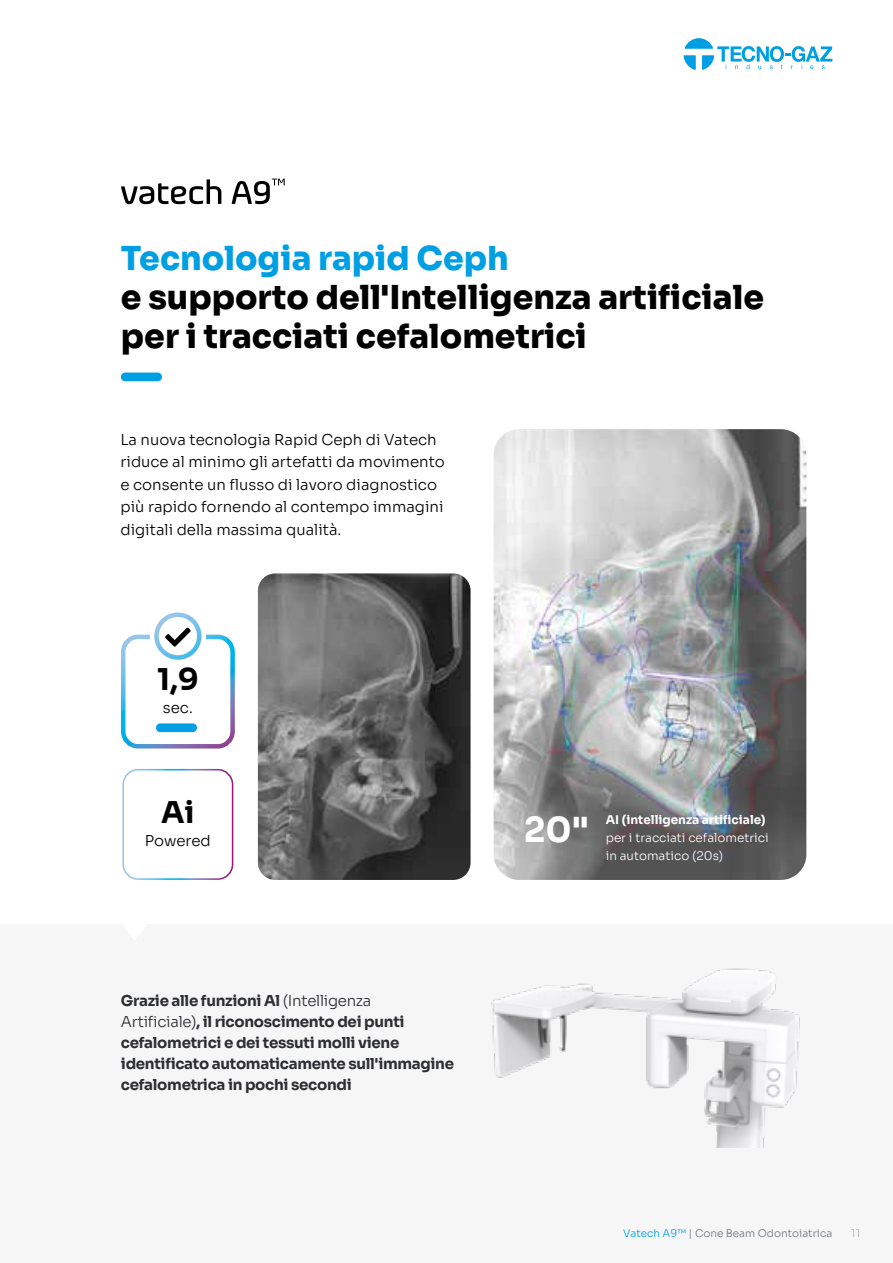
<style>
.page{position:relative;width:893px;height:1263px;background:#fff}
.page>*{position:absolute;margin:0;border:0;box-sizing:border-box;transform-origin:0 0}
.t1{font:700 34.5px "Sora";color:#fff}
.t2{font:800 33px/39px "Sora";color:#000}
.t3{font:800 33px "Sora";color:#009fe3}
.t4{font:700 30px "Sora";color:#000}
.t5{font:300 15px/22.5px "Sora";color:#000}
.t6{font:700 15px/21px "Sora";letter-spacing:-.02em;color:#2d2e32}
.t7{font:300 12px/18px "Sora";color:#fff}
.t8{font:700 12px "Sora";color:#fff}
.t9{font:300 10.5px "Sora";color:#6d777f}
.t10{font:300 10.5px "Sora";color:#6d777f;scale:1.04 1}
.s1{font-weight:300}
.s2{color:#009fe3}
</style>
<div class="page">
<div style="left:0;top:924px;width:893px;height:339px;background:#f6f6f6"></div>
<div style="left:121px;top:373px;width:41px;height:8px;background:#009fe3;border-radius:4px"></div>
<svg style="left:121px;top:179px;width:100px;height:25px"></svg>
<svg style="left:232px;top:179px;width:53px;height:25px"></svg>
<img style="left:494px;top:429px;width:312px;height:451px">
<div style="left:122px;top:769px;width:111px;height:111px;border:2px solid #fff;border-radius:15px"></div>
<img style="left:491px;top:968px;width:309px;height:179px">
<div style="left:121px;top:635px;width:114px;height:113px;border:4px solid #fff;border-radius:15px"></div>
<div style="left:150px;top:608px;width:56px;height:56px;border:14px solid #fff;border-radius:50%"></div>
<div style="left:156px;top:723px;width:41px;height:9px;background:#009fe3;border-radius:4px"></div>
<svg style="left:157px;top:615px;width:42px;height:42px"></svg>
<div style="left:154px;top:612px;width:48px;height:48px;border:4px solid #fff;border-radius:50%"></div>
<svg style="left:165px;top:627px;width:26px;height:20px"></svg>
<img style="left:258px;top:573px;width:213px;height:307px">
<svg style="left:684px;top:38px;width:148px;height:31px"></svg>
<h2 class="t3" style="left:121px;top:230px;width:389px">Tecnologia rapid Ceph</h2>
<h2 class="t2" style="left:121px;top:274px;width:645px">e supporto dell'Intelligenza artificiale per i tracciati cefalometrici</h2>
<p class="t5" style="left:120px;top:427px;width:326px">La nuova tecnologia Rapid Ceph di Vatech riduce al minimo gli artefatti da movimento e consente un flusso di lavoro diagnostico più rapido fornendo al contempo immagini digitali della massima qualità.</p>
<h3 class="t4" style="left:157px;top:654px;width:43px">1,9</h3>
<p class="t5" style="left:163px;top:695px;width:31px">sec.</p>
<h3 class="t4" style="left:161px;top:787px;width:35px">Ai</h3>
<p class="t5" style="left:145px;top:828px;width:67px">Powered</p>
<p class="t6" style="left:121px;top:989px;width:335px">Grazie alle funzioni Al <span class="s1">(Intelligenza Artificiale)</span>, il riconoscimento dei punti cefalometrici e dei tessuti molli viene identificato automaticamente sull'immagine cefalometrica in pochi secondi</p>
<h1 class="t1" style="left:524px;top:801px;width:67px">20"</h1>
<p class="t8" style="left:606px;top:809px;width:161px">AI (intelligenza artificiale)</p>
<p class="t7" style="left:606px;top:827px;width:164px">per i tracciati cefalometrici in automatico (20s)</p>
<p class="t9" style="left:623px;top:1225px;width:211px"><span class="s2">Vatech A9™</span> | Cone Beam Odontoiatrica</p>
<p class="t10" style="left:851px;top:1225px;width:10px">11</p>
</div>
